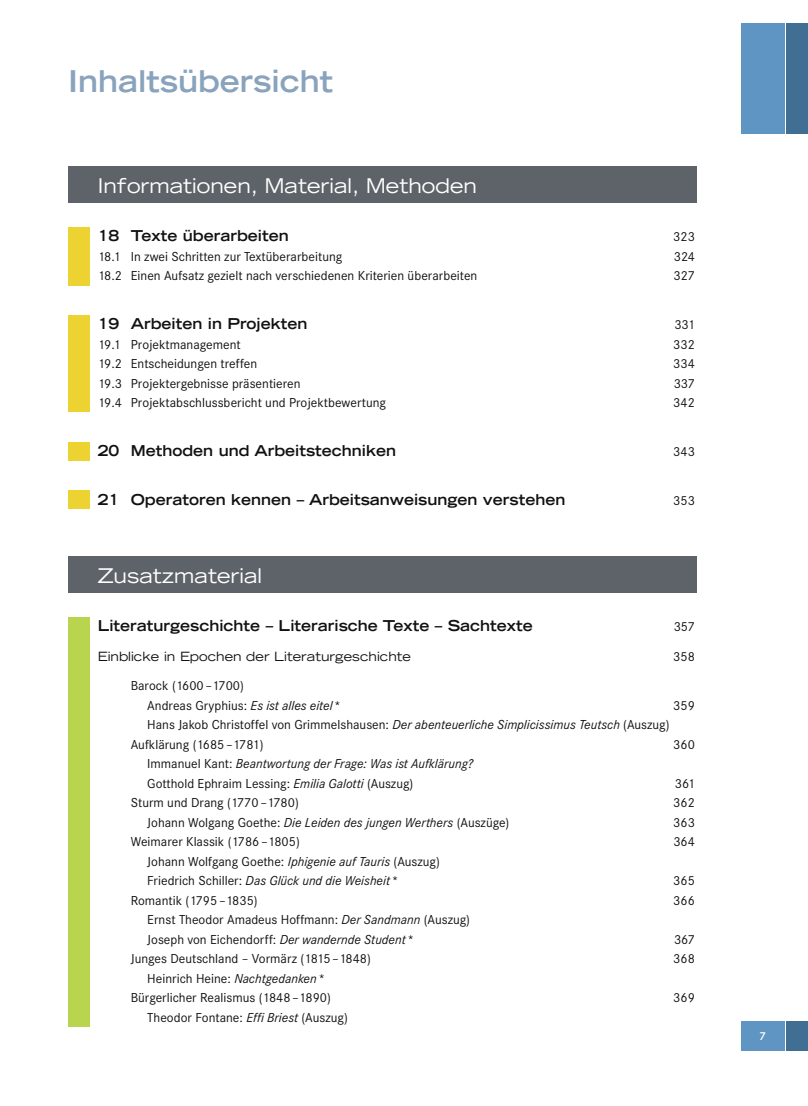
<style>
.page{position:relative;width:808px;height:1106px;background:#fff}
.page>*{position:absolute;margin:0;border:0;box-sizing:border-box;transform-origin:0 0}
._02_Ü2{font:700 expanded 30px "Trade Gothic LT Std";color:#8aa3bd}
._95_Inhalt___Ü1{font:expanded 20.25px "Trade Gothic LT Std";color:#fff}
._95a_Inhalt___Ü2{font:700 expanded 15px "Trade Gothic LT Std";color:#101111}
._97_Inhalt___Textmat{font:13.5px "Corporate CVS";color:#101111}
._96_Inhalt___Ü3{font:13.5px "Corporate CVS";color:#101111}
._97_Inhalt___Textmat-2{font:italic 13.5px "Corporate CVS";color:#101111}
._95a_Inhalt___Ü2-2{font:13.5px "Corporate CVS";color:#101111}
._96a_Inhalt___Ü3_Zus{font:13.5px "Corporate CVS";color:#101111}
._96a_Inhalt___Ü3_Zus-2{font:expanded 12.75px "Trade Gothic LT Std";color:#101111}
.t1{font:12px "Corporate CVS Demi";color:#fff}
.s1{font-style:italic}
.s2{font-style:normal}
</style>
<div class="page">
<div style="left:741px;top:1021px;width:43px;height:29px;background:#5e95c3"></div>
<div style="left:741px;top:23px;width:43px;height:111px;background:#5e95c3"></div>
<div style="left:787px;top:23px;width:21px;height:111px;background:#416e93"></div>
<div style="left:787px;top:1021px;width:21px;height:29px;background:#416e93"></div>
<div style="left:68px;top:166px;width:629px;height:36px;background:#5d6368"></div>
<div style="left:68px;top:227px;width:21px;height:59px;background:#edd331"></div>
<div style="left:68px;top:315px;width:21px;height:96px;background:#edd331"></div>
<div style="left:68px;top:442px;width:21px;height:18px;background:#edd331"></div>
<div style="left:68px;top:490px;width:21px;height:19px;background:#edd331"></div>
<div style="left:68px;top:556px;width:629px;height:36px;background:#5d6368"></div>
<div style="left:68px;top:617px;width:21px;height:410px;background:#b9d550"></div>
<p class="_02_Ü2" style="left:68px;top:61px;width:266px">Inhaltsübersicht</p>
<p class="_95_Inhalt___Ü1" style="left:98px;top:172px;width:381px">Informationen, Material, Methoden</p>
<p class="_95a_Inhalt___Ü2" style="left:98px;top:226px;width:192px">18 Texte überarbeiten</p>
<p class="_95a_Inhalt___Ü2-2" style="left:673px;top:229px;width:23px">323</p>
<p class="_96_Inhalt___Ü3" style="left:98px;top:249px;width:246px">18.1 In zwei Schritten zur Textüberarbeitung</p>
<p class="_96_Inhalt___Ü3" style="left:674px;top:249px;width:23px">324</p>
<p class="_96_Inhalt___Ü3" style="left:98px;top:268px;width:381px">18.2 Einen Aufsatz gezielt nach verschiedenen Kriterien überarbeiten</p>
<p class="_96_Inhalt___Ü3" style="left:674px;top:268px;width:23px">327</p>
<p class="_95a_Inhalt___Ü2" style="left:98px;top:314px;width:211px">19 Arbeiten in Projekten</p>
<p class="_95a_Inhalt___Ü2-2" style="left:674px;top:317px;width:22px">331</p>
<p class="_96_Inhalt___Ü3" style="left:98px;top:336px;width:144px">19.1 Projektmanagement</p>
<p class="_96_Inhalt___Ü3" style="left:673px;top:336px;width:23px">332</p>
<p class="_96_Inhalt___Ü3" style="left:98px;top:356px;width:161px">19.2 Entscheidungen treffen</p>
<p class="_96_Inhalt___Ü3" style="left:673px;top:356px;width:23px">334</p>
<p class="_96_Inhalt___Ü3" style="left:98px;top:375px;width:204px">19.3 Projektergebnisse präsentieren</p>
<p class="_96_Inhalt___Ü3" style="left:674px;top:375px;width:23px">337</p>
<p class="_96_Inhalt___Ü3" style="left:98px;top:395px;width:290px">19.4 Projektabschlussbericht und Projektbewertung</p>
<p class="_96_Inhalt___Ü3" style="left:673px;top:395px;width:23px">342</p>
<p class="_95a_Inhalt___Ü2" style="left:98px;top:440px;width:300px">20 Methoden und Arbeitstechniken</p>
<p class="_95a_Inhalt___Ü2-2" style="left:673px;top:444px;width:23px">343</p>
<p class="_95a_Inhalt___Ü2" style="left:98px;top:489px;width:469px">21 Operatoren kennen – Arbeitsanweisungen verstehen</p>
<p class="_95a_Inhalt___Ü2-2" style="left:673px;top:492px;width:23px">353</p>
<p class="_95_Inhalt___Ü1" style="left:98px;top:562px;width:166px">Zusatzmaterial</p>
<p class="_95a_Inhalt___Ü2" style="left:98px;top:616px;width:436px">Literaturgeschichte – Literarische Texte – Sachtexte</p>
<p class="_95a_Inhalt___Ü2-2" style="left:674px;top:619px;width:23px">357</p>
<p class="_96a_Inhalt___Ü3_Zus-2" style="left:98px;top:647px;width:315px">Einblicke in Epochen der Literaturgeschichte</p>
<p class="_96a_Inhalt___Ü3_Zus" style="left:673px;top:648px;width:23px">358</p>
<p class="_97_Inhalt___Textmat" style="left:131px;top:678px;width:115px">Barock (1600–1700)</p>
<p class="_97_Inhalt___Textmat" style="left:147px;top:697px;width:195px">Andreas Gryphius: <span class="s1">Es ist alles eitel</span>*</p>
<p class="_97_Inhalt___Textmat" style="left:673px;top:697px;width:23px">359</p>
<p class="_97_Inhalt___Textmat" style="left:147px;top:717px;width:524px">Hans Jakob Christoffel von Grimmelshausen: <span class="s1">Der abenteuerliche Simplicissimus Teutsch</span> (Auszug)</p>
<p class="_97_Inhalt___Textmat" style="left:131px;top:736px;width:134px">Aufklärung (1685–1781)</p>
<p class="_97_Inhalt___Textmat" style="left:673px;top:736px;width:23px">360</p>
<p class="_97_Inhalt___Textmat-2" style="left:147px;top:756px;width:328px"><span class="s2">Immanuel Kant:</span> Beantwortung der Frage: Was ist Aufklärung?</p>
<p class="_97_Inhalt___Textmat" style="left:147px;top:775px;width:268px">Gotthold Ephraim Lessing: <span class="s1">Emilia Galotti</span> (Auszug)</p>
<p class="_97_Inhalt___Textmat" style="left:675px;top:775px;width:22px">361</p>
<p class="_97_Inhalt___Textmat" style="left:131px;top:795px;width:169px">Sturm und Drang (1770–1780)</p>
<p class="_97_Inhalt___Textmat" style="left:673px;top:795px;width:23px">362</p>
<p class="_97_Inhalt___Textmat" style="left:147px;top:814px;width:364px">Johann Wolgang Goethe: <span class="s1">Die Leiden des jungen Werthers</span> (Auszüge)</p>
<p class="_97_Inhalt___Textmat" style="left:673px;top:814px;width:23px">363</p>
<p class="_97_Inhalt___Textmat" style="left:131px;top:834px;width:170px">Weimarer Klassik (1786–1805)</p>
<p class="_97_Inhalt___Textmat" style="left:673px;top:834px;width:23px">364</p>
<p class="_97_Inhalt___Textmat" style="left:147px;top:853px;width:294px">Johann Wolfgang Goethe: <span class="s1">Iphigenie auf Tauris</span> (Auszug)</p>
<p class="_97_Inhalt___Textmat-2" style="left:147px;top:873px;width:253px"><span class="s2">Friedrich Schiller:</span> Das Glück und die Weisheit<span class="s2">*</span></p>
<p class="_97_Inhalt___Textmat" style="left:673px;top:873px;width:23px">365</p>
<p class="_97_Inhalt___Textmat" style="left:131px;top:892px;width:128px">Romantik (1795–1835)</p>
<p class="_97_Inhalt___Textmat" style="left:673px;top:892px;width:23px">366</p>
<p class="_97_Inhalt___Textmat" style="left:147px;top:912px;width:324px">Ernst Theodor Amadeus Hoffmann: <span class="s1">Der Sandmann</span> (Auszug)</p>
<p class="_97_Inhalt___Textmat" style="left:147px;top:931px;width:268px">Joseph von Eichendorff: <span class="s1">Der wandernde Student</span>*</p>
<p class="_97_Inhalt___Textmat" style="left:674px;top:931px;width:22px">367</p>
<p class="_97_Inhalt___Textmat" style="left:131px;top:951px;width:242px">Junges Deutschland – Vormärz (1815–1848)</p>
<p class="_97_Inhalt___Textmat" style="left:673px;top:951px;width:23px">368</p>
<p class="_97_Inhalt___Textmat" style="left:147px;top:970px;width:179px">Heinrich Heine: <span class="s1">Nachtgedanken</span>*</p>
<p class="_97_Inhalt___Textmat" style="left:131px;top:990px;width:202px">Bürgerlicher Realismus (1848–1890)</p>
<p class="_97_Inhalt___Textmat" style="left:673px;top:990px;width:23px">369</p>
<p class="_97_Inhalt___Textmat" style="left:147px;top:1009px;width:202px">Theodor Fontane: <span class="s1">Effi Briest</span> (Auszug)</p>
<p class="t1" style="left:759px;top:1029px;width:8px">7</p>
</div>
